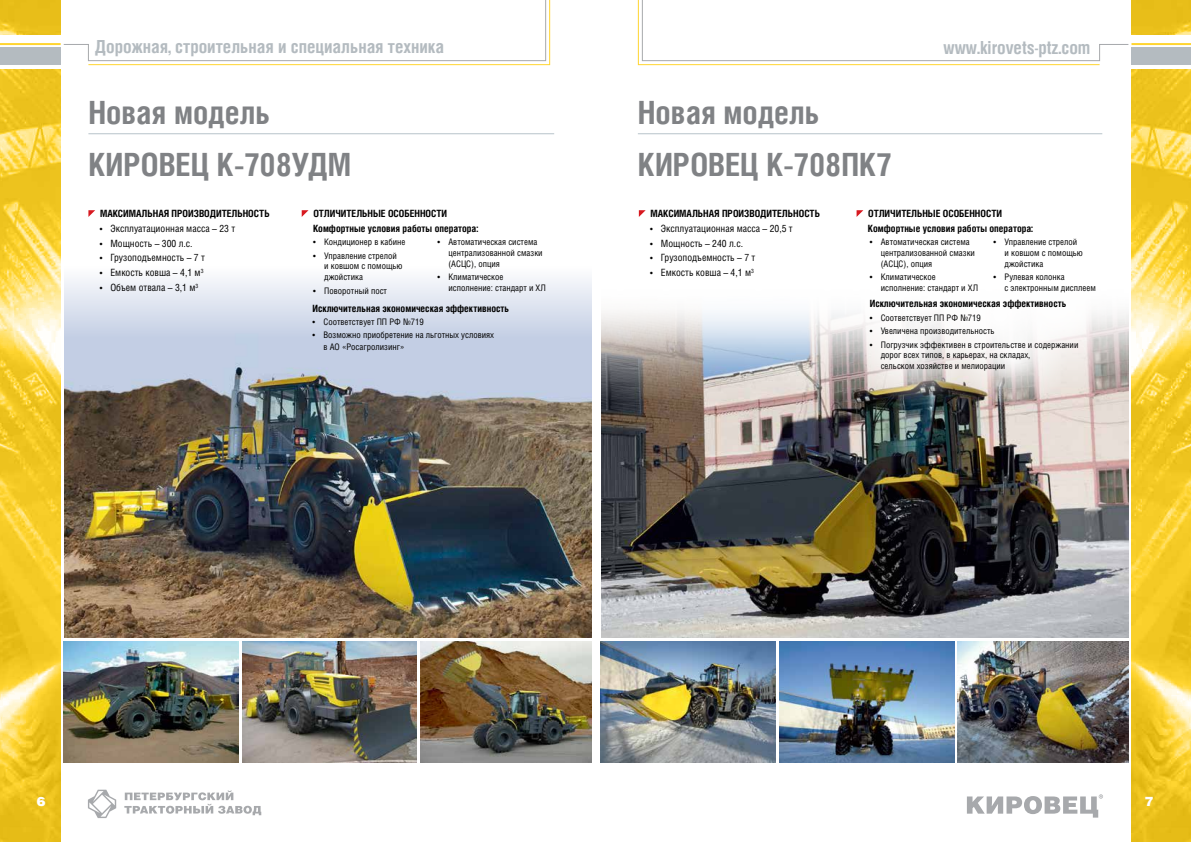
<style>
.page{position:relative;width:1191px;height:842px;background:#fff}
.page>*{position:absolute;margin:0;border:0;box-sizing:border-box;transform-origin:0 0}
.t1{font:700 32px/52.6px "Helios Cond";color:#808285}
.t2{font:700 18px "Helios Cond";color:#b4bbc0}
.t3{font:900 13px "Helios";color:#fff}
.t4{font:700 10px/14.8px "Helios Cond";color:#000}
.t5{font:10px "Helios Cond";color:#000}
.t6{font:9px/10.8px "Helios Cond";color:#000}
.s1{font-size:10px}
</style>
<div class="page">
<div style="left:1130px;top:36px;width:61px;height:33px;background:linear-gradient(to right,#fff,#fff)"></div>
<div style="left:1131px;top:48px;width:60px;height:17px;background:#b4bbc0"></div>
<svg style="left:637px;top:0;width:492px;height:66px"></svg>
<hr style="left:1131px;top:43px;width:60px;height:2px;background:#ffd530">
<div style="left:0;top:36px;width:61px;height:33px;background:linear-gradient(to right,#fff,#fff)"></div>
<div style="left:0;top:48px;width:61px;height:17px;background:#b4bbc0"></div>
<svg style="left:0;top:68px;width:61px;height:774px;background:#f4cf3e"></svg>
<svg style="left:0;top:0;width:61px;height:35px;background:#eac01e"></svg>
<div style="left:1131px;top:0;width:60px;height:36px;background:#e8be19"></div>
<svg style="left:1131px;top:69px;width:60px;height:773px;background:#f4cf3d"></svg>
<svg style="left:63px;top:0;width:487px;height:66px"></svg>
<hr style="left:0;top:43px;width:61px;height:2px;background:#ffd530">
<svg style="left:88px;top:790px;width:28px;height:28px"></svg>
<svg style="left:124px;top:790px;width:137px;height:25px"></svg>
<svg style="left:967px;top:794px;width:136px;height:24px"></svg>
<img style="left:64px;top:278px;width:527px;height:360px">
<img style="left:601px;top:311px;width:527px;height:327px">
<hr style="left:88px;top:133px;width:466px;height:1px;background:#b7c3ca">
<hr style="left:638px;top:133px;width:464px;height:1px;background:#b7c3ca">
<svg style="left:88px;top:210px;width:7px;height:7px"></svg>
<svg style="left:639px;top:210px;width:6px;height:7px"></svg>
<svg style="left:302px;top:210px;width:6px;height:7px"></svg>
<img style="left:64px;top:642px;width:174px;height:120px">
<img style="left:601px;top:642px;width:174px;height:120px">
<img style="left:242px;top:642px;width:175px;height:120px">
<img style="left:779px;top:642px;width:175px;height:120px">
<img style="left:420px;top:642px;width:171px;height:120px">
<img style="left:957px;top:642px;width:171px;height:120px">
<svg style="left:958px;top:299px;width:111px;height:111px;background:#d1c7c3"></svg>
<svg style="left:856px;top:292px;width:110px;height:111px"></svg>
<div style="left:1012px;top:265px;width:83px;height:83px;background:#fff;border-radius:50%"></div>
<div style="left:934px;top:251px;width:129px;height:129px;background:#fff;border-radius:50%"></div>
<svg style="left:856px;top:210px;width:7px;height:7px"></svg>
<h2 class="t2" style="left:95px;top:35px;width:351px">Дорожная, строительная и специальная техника</h2>
<h2 class="t2" style="left:943px;top:37px;width:148px">www.kirovets–ptz.com</h2>
<h1 class="t1" style="left:88px;top:85px;width:264px">Новая модель<br>КИРОВЕЦ К-708УДМ</h1>
<h1 class="t1" style="left:638px;top:85px;width:255px">Новая модель<br>КИРОВЕЦ К-708ПК7</h1>
<p class="t4" style="left:100px;top:206px;width:171px">МАКСИМАЛЬНАЯ ПРОИЗВОДИТЕЛЬНОСТЬ</p>
<p class="t5" style="left:100px;top:222px;width:137px">• Эксплуатационная масса – 23 т</p>
<p class="t5" style="left:100px;top:237px;width:94px">• Мощность – 300 л.с.</p>
<p class="t5" style="left:100px;top:252px;width:107px">• Грузоподъемность – 7 т</p>
<p class="t5" style="left:100px;top:267px;width:105px">• Емкость ковша – 4,1 м<sup>3</sup></p>
<p class="t5" style="left:100px;top:282px;width:100px">• Объем отвала – 3,1 м<sup>3</sup></p>
<p class="t4" style="left:313px;top:206px;width:167px">ОТЛИЧИТЕЛЬНЫЕ ОСОБЕННОСТИ<br>Комфортные условия работы оператора:</p>
<p class="t6" style="left:313px;top:236px;width:94px"><span class="s1">•</span> Кондиционер в кабине</p>
<p class="t6" style="left:324px;top:250px;width:80px;text-indent:-11px"><span class="s1">•</span> Управление стрелой и ковшом с помощью джойстика</p>
<p class="t6" style="left:313px;top:285px;width:75px"><span class="s1">•</span> Поворотный пост</p>
<p class="t4" style="left:650px;top:206px;width:171px">МАКСИМАЛЬНАЯ ПРОИЗВОДИТЕЛЬНОСТЬ</p>
<p class="t5" style="left:650px;top:222px;width:144px">• Эксплуатационная масса – 20,5 т</p>
<p class="t5" style="left:650px;top:237px;width:94px">• Мощность – 240 л.с.</p>
<p class="t5" style="left:650px;top:252px;width:107px">• Грузоподъемность – 7 т</p>
<p class="t5" style="left:650px;top:267px;width:105px">• Емкость ковша – 4,1 м<sup>3</sup></p>
<p class="t4" style="left:868px;top:206px;width:167px">ОТЛИЧИТЕЛЬНЫЕ ОСОБЕННОСТИ<br>Комфортные условия работы оператора:</p>
<p class="t6" style="left:880px;top:236px;width:96px;text-indent:-11px"><span class="s1">•</span> Автоматическая система централизованной смазки (АСЦС), опция</p>
<p class="t6" style="left:880px;top:271px;width:99px;text-indent:-11px"><span class="s1">•</span> Климатическое исполнение: стандарт и ХЛ</p>
<p class="t6" style="left:448px;top:236px;width:96px;text-indent:-11px"><span class="s1">•</span> Автоматическая система централизованной смазки (АСЦС), опция</p>
<p class="t6" style="left:448px;top:271px;width:99px;text-indent:-11px"><span class="s1">•</span> Климатическое исполнение: стандарт и ХЛ</p>
<p class="t4" style="left:312px;top:300px;width:198px">Исключительная экономическая эффективность</p>
<p class="t6" style="left:312px;top:316px;width:113px"><span class="s1">•</span> Соответствует ПП РФ №719</p>
<p class="t6" style="left:323px;top:329px;width:172px;line-height:12px;text-indent:-11px"><span class="s1">•</span> Возможно приобретение на льготных условиях в АО «Росагролизинг»</p>
<p class="t6" style="left:1004px;top:236px;width:80px;text-indent:-11px"><span class="s1">•</span> Управление стрелой и ковшом с помощью джойстика</p>
<p class="t6" style="left:1004px;top:271px;width:93px;text-indent:-11px"><span class="s1">•</span> Рулевая колонка<br>с электронным дисплеем</p>
<p class="t4" style="left:869px;top:296px;width:198px">Исключительная экономическая эффективность</p>
<p class="t6" style="left:869px;top:312px;width:113px"><span class="s1">•</span> Соответствует ПП РФ №719</p>
<p class="t6" style="left:869px;top:325px;width:126px"><span class="s1">•</span> Увеличена производительность</p>
<p class="t6" style="left:880px;top:339px;width:199px;text-indent:-11px"><span class="s1">•</span> Погрузчик эффективен в строительстве и содержании дорог всех типов, в карьерах, на складах,<br>сельском хозяйстве и мелиорации</p>
<h3 class="t3" style="left:37px;top:794px;width:10px">6</h3>
<h3 class="t3" style="left:1144px;top:794px;width:10px">7</h3>
</div>
